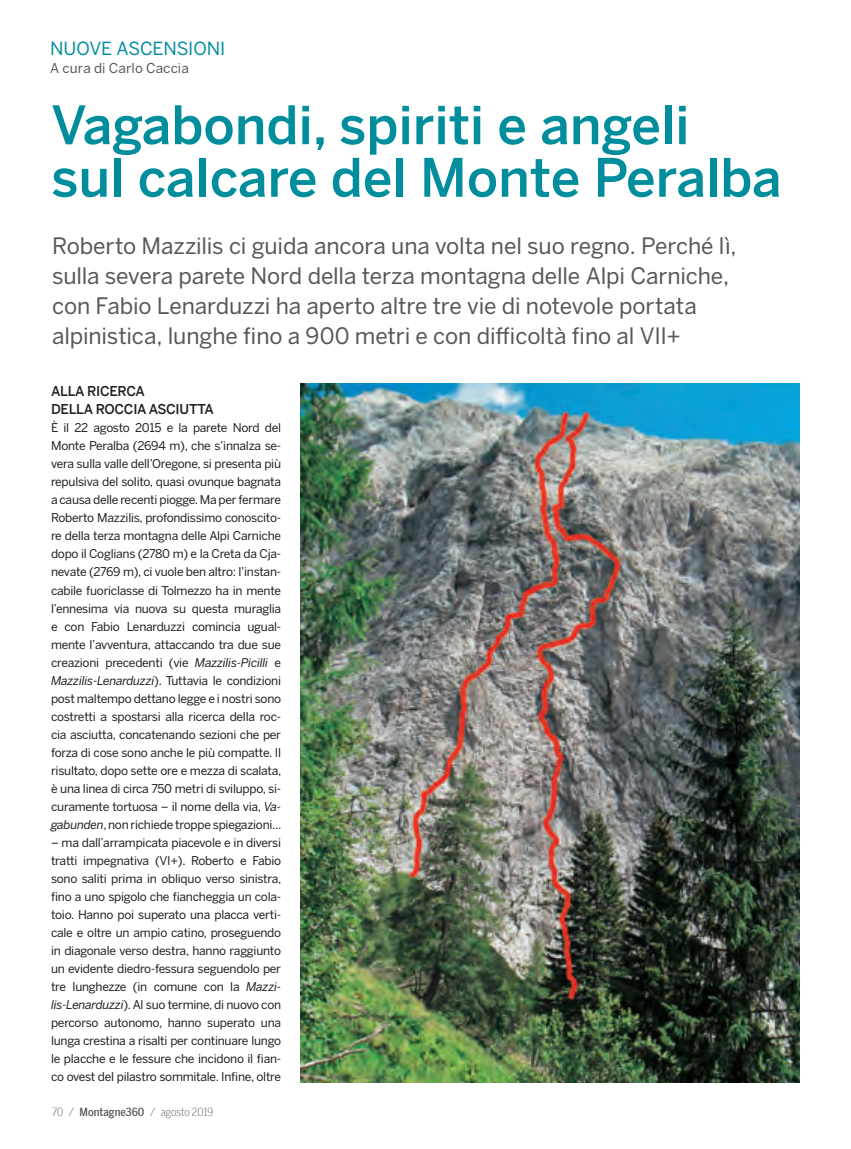
<style>
.page{position:relative;width:851px;height:1149px;background:#fff}
.page>*{position:absolute;margin:0;border:0;box-sizing:border-box;transform-origin:0 0}
.t1{font:500 52.5px/52.5px "Benton Sans";color:#008e9d}
.t2{font:22.5px/30px "Benton Sans";letter-spacing:-.005em;color:#57585a}
.t3{font:18px "Benton Sans";letter-spacing:-.01em;color:#008e9d}
.t4{font:500 13.5px/18px "Benton Sans";letter-spacing:-.02em;color:#231f20}
.t5{font:13.5px "Benton Sans";letter-spacing:.01em;color:#57585a}
.t6{font:12px/18px "Benton Sans";letter-spacing:-.02em;color:#231f20;text-align:justify}
.t7{font:300 11.25px "Benton Sans Condensed";letter-spacing:-.01em;color:#57585a}
.s1{font-style:italic}
.s2{font-weight:500}
</style>
<div class="page">
<img style="left:300px;top:383px;width:499px;height:698px">
<h3 class="t3" style="left:50px;top:38px;width:177px">NUOVE ASCENSIONI</h3>
<p class="t5" style="left:50px;top:60px;width:140px">A cura di Carlo Caccia</p>
<h1 class="t1" style="left:51px;top:99px;width:732px">Vagabondi, spiriti e angeli<br>sul calcare del Monte Peralba</h1>
<p class="t2" style="left:52px;top:230px;width:685px">Roberto Mazzilis ci guida ancora una volta nel suo regno. Perché lì, sulla severa parete Nord della terza montagna delle Alpi Carniche, con Fabio Lenarduzzi ha aperto altre tre vie di notevole portata alpinistica, lunghe fino a 900 metri e con difficoltà fino al VII+</p>
<p class="t4" style="left:51px;top:382px;width:164px">ALLA RICERCA<br>DELLA ROCCIA ASCIUTTA</p>
<p class="t6" style="left:51px;top:419px;width:232px">È il 22 agosto 2015 e la parete Nord del Monte Peralba (2694 m), che s’innalza se&shy;vera sulla valle dell’Oregone, si presenta più repulsiva del solito, quasi ovunque bagnata a causa delle recenti piogge. Ma per fermare Roberto Mazzilis, profondissimo conoscito&shy;re della terza montagna delle Alpi Carniche dopo il Coglians (2780 m) e la Creta da Cja&shy;nevate (2769 m), ci vuole ben altro: l’instan&shy;cabile fuoriclasse di Tolmezzo ha in mente l’ennesima via nuova su questa muraglia e con Fabio Lenarduzzi comincia ugual&shy;mente l’avventura, attaccando tra due sue creazioni precedenti (vie <span class="s1">Mazzilis-Picilli</span> e <span class="s1">Mazzilis-Lenarduzzi</span>). Tuttavia le condizioni post maltempo dettano legge e i nostri sono costretti a spostarsi alla ricerca della roc&shy;cia asciutta, concatenando sezioni che per forza di cose sono anche le più compatte. Il risultato, dopo sette ore e mezza di scalata, è una linea di circa 750 metri di sviluppo, si&shy;curamente tortuosa – il nome della via, <span class="s1">Va&shy;gabunden</span>, non richiede troppe spiegazioni...</p>
<p class="t6" style="left:51px;top:833px;width:232px">– ma dall’arrampicata piacevole e in diversi tratti impegnativa (VI+). Roberto e Fabio sono saliti prima in obliquo verso sinistra, fino a uno spigolo che fiancheggia un cola&shy;toio. Hanno poi superato una placca verti&shy;cale e oltre un ampio catino, proseguendo in diagonale verso destra, hanno raggiunto un evidente diedro-fessura seguendolo per tre lunghezze (in comune con la <span class="s1">Mazzi&shy;lis-Lenarduzzi</span>). Al suo termine, di nuovo con percorso autonomo, hanno superato una lunga crestina a risalti per continuare lungo le placche e le fessure che incidono il fian&shy;co ovest del pilastro sommitale. Infine, oltre</p>
<p class="t7" style="left:52px;top:1103px;width:163px">70 / <span class="s2">Montagne360</span> / agosto 2019</p>
</div>
